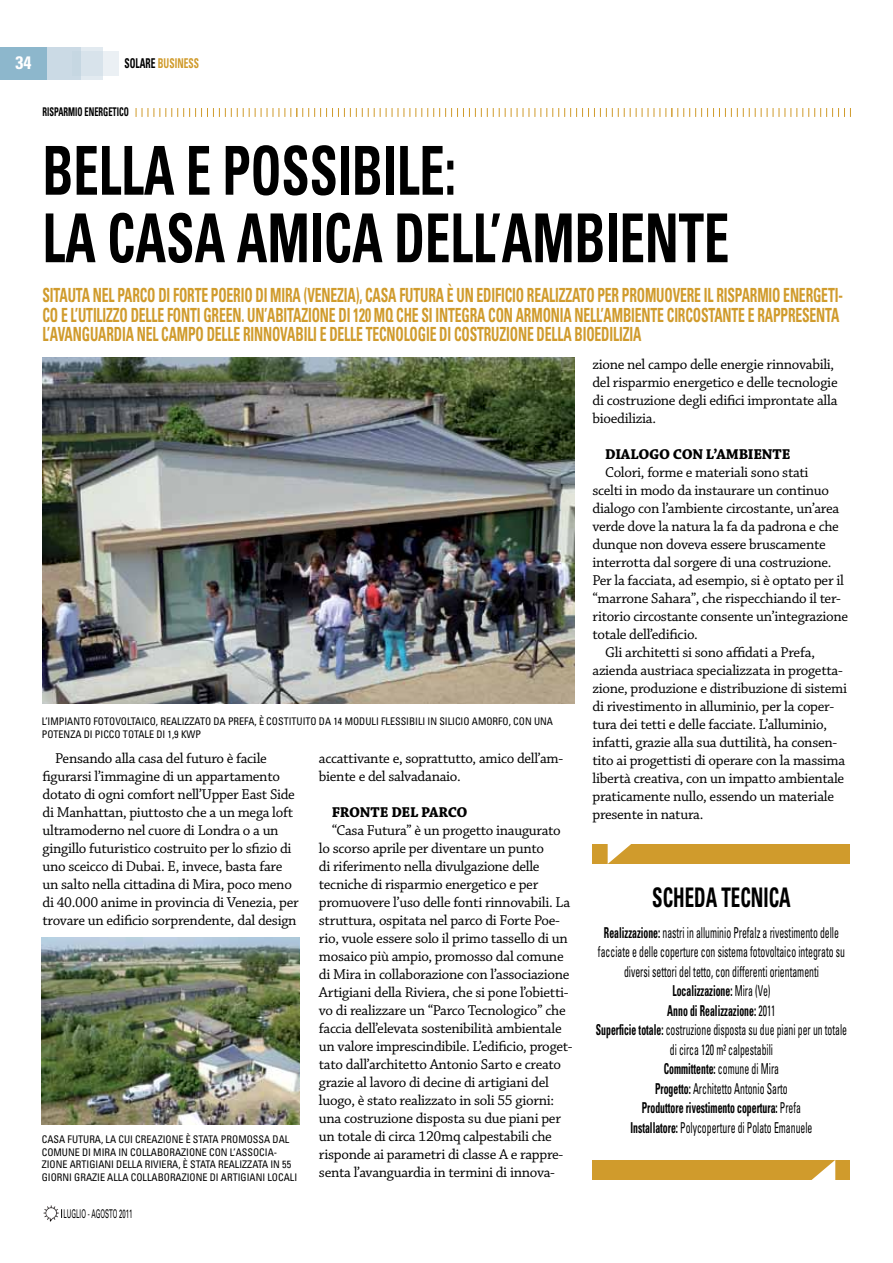
<style>
.page{position:relative;width:893px;height:1263px;background:#fff}
.page>*{position:absolute;margin:0;border:0;box-sizing:border-box;transform-origin:0 0}
.t1{font:700 condensed 67.5px/67.5px "Univers";color:#000;scale:.75 1}
.t2{font:700 condensed 27px "Univers";color:#000;scale:.7 1}
.t3{font:700 condensed 19.5px/19.5px "Univers";letter-spacing:-.01em;color:#d09b2c;scale:.7 1}
.t4{font:700 condensed 18px "Univers";color:#fff}
.t5{font:15px/18px "Chaparral Pro";letter-spacing:-.02em;color:#000}
.t6{font:condensed 15px/19.5px "Univers";color:#000;text-align:center;scale:.65 1}
.t7{font:700 15px "Chaparral Pro";color:#000}
.t8{font:700 condensed 13.5px "Univers";letter-spacing:.005em;color:#d09b2c;scale:.7 1}
.t9{font:700 condensed 12px "Univers";color:#000;scale:.7 1}
.t10{font:12px "Univers";letter-spacing:.005em;color:#000;scale:.5 1}
.t11{font:condensed 10.5px/12.6px "Univers";color:#000;scale:.96 1}
.s1{color:#000}
.s2{font-weight:700}
</style>
<div class="page">
<svg style="left:102px;top:51px;width:17px;height:25px"></svg>
<div style="left:0;top:47px;width:102px;height:32px;background:#d8e3eb"></div>
<div style="left:0;top:47px;width:81px;height:32px;background:#cbdae5"></div>
<div style="left:0;top:47px;width:47px;height:32px;background:#8db7cc"></div>
<img style="left:43px;top:1205px;width:16px;height:16px">
<div style="left:592px;top:844px;width:258px;height:20px;background:#d09b2c"></div>
<svg style="left:608px;top:844px;width:23px;height:20px"></svg>
<div style="left:592px;top:1160px;width:258px;height:19px;background:#d09b2c"></div>
<svg style="left:810px;top:1160px;width:25px;height:20px"></svg>
<svg style="left:136px;top:108px;width:715px;height:9px"></svg>
<img style="left:43px;top:357px;width:531px;height:347px">
<img style="left:41px;top:938px;width:258px;height:186px">
<p class="t4" style="left:15px;top:52px;width:17px">34</p>
<p class="t8" style="left:124px;top:55px;width:73px"><span class="s1">Solare</span> business</p>
<p class="t9" style="left:43px;top:105px;width:124px">risparmio energetico</p>
<h1 class="t1" style="left:43px;top:136px;width:75px">Bella</h1>
<h1 class="t1" style="left:186px;top:136px;width:119px">e possibile</h1>
<h1 class="t1" style="left:43px;top:136px;width:651px;text-indent:402px">:<br>la casa ami cadell’ambiente</h1>
<h3 class="t3" style="left:43px;top:285px;width:410px">SITAUTA NEL PARCO DI FORTE POERIO di MIRA (VEnezia</h3>
<p class="t3" style="left:43px;top:285px;width:1145px;text-indent:313px">), CASA FUTURA È UN EDIFICIO REALIZZATO PER PROMUOVERE IL RISPARMIO ENERGETI-<br>CO E L’UTILIZZO DELLE FONTI GREEN. UN’ABITAZIONE DI 120 MQ CH E SI INTEGRA CON ARMONIA NELL’AMBIENTE CIRCOSTANTE E RAPPRESENTA<br>L’AVANGUARDIA NEL CAMPO DELLE RINNOVABILI E DELLE TECNOLOGIE DI COSTRUZIONE DELLA BIOEDILIZIA</p>
<p class="t11" style="left:42px;top:715px;width:534px">L’IM PIANTO FOTOVOLTAICO, REALIZZATO DA PREFA, È COSTITUITO DA 14 M ODULI FLESSIBILI IN SILICIO AM ORFO, CON UNA<br>POTENZA DI PICCO TOTALE DI 1,9 KWP</p>
<p class="t5" style="left:319px;top:749px;width:246px">accattivante e, soprattutto, amico dell’am&shy;biente e del salvadanaio.</p>
<p class="t7" style="left:332px;top:803px;width:19px">FRONTE</p>
<p class="t7" style="left:391px;top:803px;width:10px">DEL</p>
<p class="t7" style="left:421px;top:803px;width:11px">PARCO</p>
<p class="t5" style="left:319px;top:821px;width:255px;text-indent:13px">“Casa Futura” è un progetto inaugurato lo scorso aprile per diventare un punto<br>di riferimento nella divulgazione delle tecniche di risparmio energetico e per promuovere l’uso delle fonti rinnovabili. La struttura, ospitata nel parco di Forte Poe&shy;rio, vuole essere solo il primo tassello di un mosaico più ampio, promosso dal comune di Mira in collaborazione con l’associazione Artigiani della Riviera, che si pone l’obietti&shy;vo di realizzare un “Parco Tecnologico” che faccia dell’elevata sostenibilità ambientale un valore imprescindibile. L’edificio, proget&shy;tato dall’architetto Antonio Sarto e creato grazie al lavoro di decine di artigiani del luogo, è stato realizzato in soli 55 giorni: una costruzione disposta su due piani per un totale di circa 120mq calpestabili che risponde ai parametri di classe A e rappre&shy;senta l’avanguardia in termini di innova-</p>
<p class="t5" style="left:43px;top:750px;width:258px;text-indent:13px">Pensando alla casa del futuro è facile figurarsi l’immagine di un appartamento dotato di ogni comfort nell’Upper East Side di Manhattan, piuttosto che a un mega loft ultramoderno nel cuore di Londra o a un gingillo futuristico costruito per lo sfizio di uno sceicco di Dubai. E, invece, basta fare un salto nella cittadina di Mira, poco meno di 40.000 anime in provincia di Venezia, per trovare un edificio sorprendente, dal design</p>
<p class="t11" style="left:42px;top:1132px;width:267px">CASA FUTURA, LA CUI CREAZIONE È STATA PROM OSSA DAL COMUNE DI MIRA IN COLLABORAZIONE CON L’ASSOCIA-ZIONE ARTIGIANI DELLA RIVIERA, È STATA REALIZZATA IN 55<br>GIORNI GRAZIE ALLA COLLABORAZIONE DI ARTIGIANI LOCALI</p>
<p class="t10" style="left:64px;top:1206px;width:140px">LUGLIO - AGOSTO 2011</p>
<p class="t5" style="left:592px;top:356px;width:247px">zione nel campo delle energie rinnovabili, del risparmio energetico e delle tecnologie di costruzione degli edifici improntate alla bioedilizia.</p>
<p class="t7" style="left:605px;top:446px;width:21px">DIALOGO</p>
<p class="t7" style="left:673px;top:446px;width:11px">CON</p>
<p class="t7" style="left:706px;top:446px;width:21px">L’AMBIENTE</p>
<p class="t5" style="left:605px;top:464px;width:205px">Colori, forme e materiali sono stati</p>
<p class="t5" style="left:592px;top:482px;width:238px">scelti in modo da instaurare un continuo</p>
<p class="t5" style="left:592px;top:500px;width:248px">dialogo con l’ambiente circostante, un’area</p>
<p class="t5" style="left:592px;top:518px;width:248px">verde dove la natura la fa da padrona e che</p>
<p class="t5" style="left:592px;top:536px;width:235px">dunque non doveva essere bruscamente</p>
<p class="t5" style="left:592px;top:554px;width:241px">interrotta dal sorgere di una costruzione.</p>
<p class="t5" style="left:592px;top:572px;width:253px">Per la facciata, ad esempio, si è optato per il</p>
<p class="t5" style="left:592px;top:590px;width:250px">“marrone Sahara”, che rispecchiando il ter-</p>
<p class="t5" style="left:592px;top:608px;width:257px">ritorio circostante consente un’integrazione</p>
<p class="t5" style="left:592px;top:626px;width:107px">totale dell’edificio.</p>
<p class="t5" style="left:605px;top:644px;width:211px">Gli architetti si sono affidati a Prefa,</p>
<p class="t5" style="left:592px;top:662px;width:252px">azienda austriaca specializzata in progetta-</p>
<p class="t5" style="left:592px;top:680px;width:256px">zione, produzione e distribuzione di sistemi</p>
<p class="t5" style="left:592px;top:698px;width:243px">di rivestimento in alluminio, per la coper-</p>
<p class="t5" style="left:592px;top:716px;width:236px">tura dei tetti e delle facciate. L’alluminio,</p>
<p class="t5" style="left:592px;top:734px;width:246px">infatti, grazie alla sua duttilità, ha consen-</p>
<p class="t5" style="left:592px;top:752px;width:254px">tito ai progettisti di operare con la massima</p>
<p class="t5" style="left:592px;top:770px;width:253px">libertà creativa, con un impatto ambientale</p>
<p class="t5" style="left:592px;top:788px;width:243px">praticamente nullo, essendo un materiale</p>
<p class="t5" style="left:592px;top:806px;width:113px">presente in natura.</p>
<h2 class="t2" style="left:652px;top:881px;width:197px">scheda tecnica</h2>
<p class="t6" style="left:596px;top:922px;width:388px"><span class="s2">Realizzazione:</span> NASTRI IN ALLUMINIO PREFALZ A RIVESTIMENTO DELLE FACCIATE E DELLE COPERTURE CON SISTEMA FOTOVOLTAICO INTEGRATO SU DIVERSI SETTORI DEL TETTO, CON DIFFERENTI ORIENTAMENTI <span class="s2">Localizzazione:</span> MIRA (VE)<br><span class="s2">Anno di Realizzazione:</span> 2011<br><span class="s2">Superficie totale:</span> COSTRUZIONE DISPOSTA SU DUE PIANI PER UN TOTALE DI CIRCA 120 M² CALPESTABILI<br><span class="s2">Committente:</span> COMUNE DI MIRA<br><span class="s2">Progetto:</span> ARCHITETTO ANTONIO SARTO<br><span class="s2">Produttore rivestimento copertura:</span> PREFA<br><span class="s2">Installatore:</span> POLYCOPERTURE DI POLATO EMANUELE</p>
</div>
